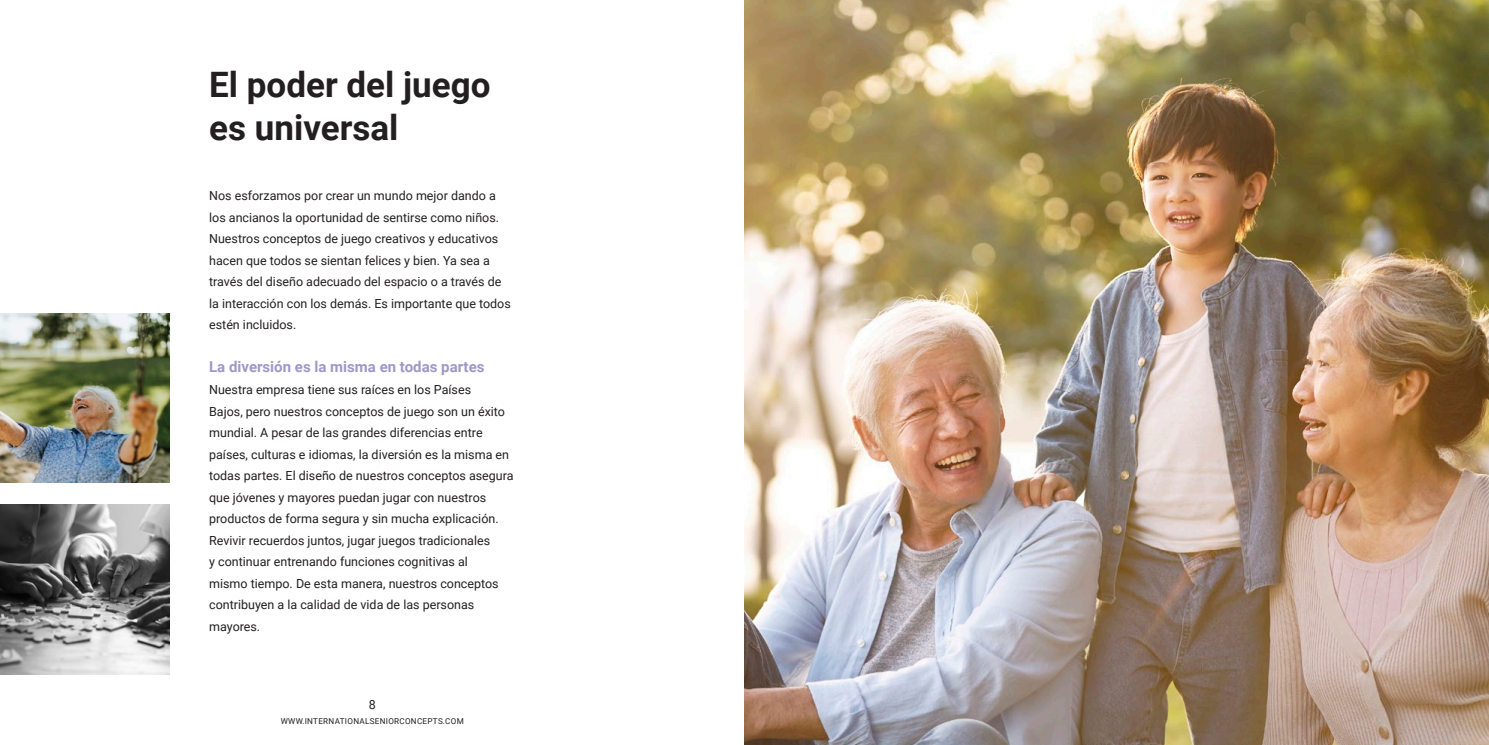
<style>
.page{position:relative;width:1489px;height:745px;background:#fff}
.page>*{position:absolute;margin:0;border:0;box-sizing:border-box;transform-origin:0 0}
.Koptitel{font:700 35px/42.5px "Roboto";color:#231f20}
.ISC-Subkop{font:700 15px "Roboto";color:#9f97c9}
.t1{font:12.5px/21.5px "Roboto";color:#231f20}
.t2{font:8.12px "Roboto";letter-spacing:.035em;color:#231f20}
</style>
<div class="page">
<img style="left:0;top:313px;width:169px;height:169px">
<img style="left:0;top:504px;width:169px;height:169px">
<img style="left:744px;top:0;width:744px;height:744px">
<p class="Koptitel" style="left:209px;top:62px;width:283px">El poder del juego es universal</p>
<p class="t1" style="left:209px;top:184px;width:303px">Nos esforzamos por crear un mundo mejor dando a los ancianos la oportunidad de sentirse como niños.<br>Nuestros conceptos de juego creativos y educativos hacen que todos se sientan felices y bien. Ya sea a través del diseño adecuado del espacio o a través de la interacción con los demás. Es importante que todos estén incluidos.</p>
<p class="ISC-Subkop" style="left:209px;top:356px;width:277px">La diversión es la misma en todas partes</p>
<p class="t1" style="left:209px;top:378px;width:306px">Nuestra empresa tiene sus raíces en los Países<br>Bajos, pero nuestros conceptos de juego son un éxito mundial. A pesar de las grandes diferencias entre países, culturas e idiomas, la diversión es la misma en todas partes. El diseño de nuestros conceptos asegura que jóvenes y mayores puedan jugar con nuestros productos de forma segura y sin mucha explicación.<br>Revivir recuerdos juntos, jugar juegos tradicionales<br>y continuar entrenando funciones cognitivas al<br>mismo tiempo. De esta manera, nuestros conceptos contribuyen a la calidad de vida de las personas mayores.</p>
<p class="t1" style="left:369px;top:692px;width:9px">8</p>
<p class="t2" style="left:281px;top:714px;width:185px">WWW.INTERNATIONALSENIORCONCEPTS.COM</p>
</div>
